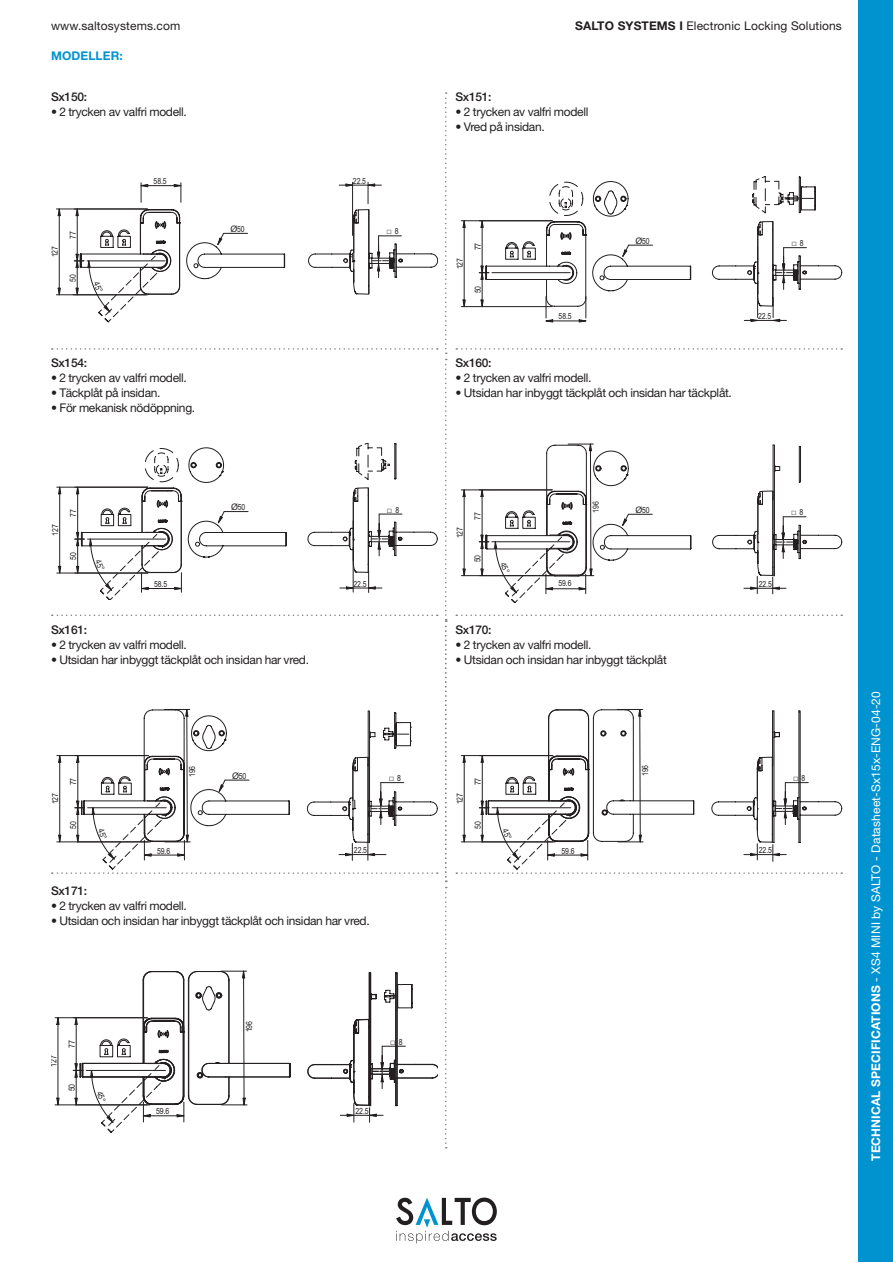
<style>
.page{position:relative;width:893px;height:1263px;background:#fff}
.page>*{position:absolute;margin:0;border:0;box-sizing:border-box;transform-origin:0 0}
.t1{font:12px "Helvetica Neue LT Std";letter-spacing:-.025em;color:#231f20}
.t2{font:12px "Helvetica Neue LT Std";letter-spacing:.01em;color:#fff}
.t3{font:12px "Helvetica Neue LT Std";letter-spacing:.01em;color:#231f20}
.t4{font:500 12px "Helvetica Neue LT Std";letter-spacing:-.025em;color:#231f20}
.Small_Headline{font:700 12px "Helvetica Neue LT Std";letter-spacing:.01em;color:#0093d0}
.t5{font:9.15px "Arial";color:#231f20}
.t6{font:9px "Arial";color:#231f20}
.t7{font:8.55px "Arial Narrow";letter-spacing:-.01em;color:#231f20}
.t8{font:8.4px "Arial Narrow";letter-spacing:-.01em;color:#231f20}
.s1{font-weight:700}
.s2{font-family:"Arial";font-size:9px}
.s3{font-family:"Arial Narrow";font-size:8.4px}
.s4{font-family:"Arial Narrow";font-size:8.55px}
</style>
<div class="page">
<hr style="left:0;top:1px;width:1px;height:1261px;background:#0093d0">
<div style="left:859px;top:1px;width:34px;height:1261px;background:#0093d0"></div>
<svg style="left:396px;top:1197px;width:101px;height:46px"></svg>
<svg style="left:445px;top:92px;width:2px;height:1056px"></svg>
<svg style="left:456px;top:348px;width:386px;height:2px"></svg>
<svg style="left:456px;top:614px;width:386px;height:2px"></svg>
<svg style="left:52px;top:348px;width:386px;height:2px"></svg>
<svg style="left:52px;top:614px;width:386px;height:2px"></svg>
<hr style="left:56px;top:209px;width:91px;height:1px;background:#231f20">
<hr style="left:56px;top:294px;width:91px;height:1px;background:#231f20">
<hr style="left:461px;top:220px;width:91px;height:1px;background:#231f20">
<hr style="left:461px;top:306px;width:91px;height:1px;background:#231f20">
<svg style="left:463px;top:176px;width:379px;height:146px"></svg>
<hr style="left:57px;top:487px;width:91px;height:1px;background:#231f20">
<hr style="left:57px;top:573px;width:91px;height:1px;background:#231f20">
<hr style="left:461px;top:490px;width:91px;height:1px;background:#231f20">
<hr style="left:461px;top:575px;width:91px;height:1px;background:#231f20">
<hr style="left:55px;top:1017px;width:92px;height:1px;background:#231f20">
<hr style="left:55px;top:1104px;width:92px;height:1px;background:#231f20">
<svg style="left:58px;top:182px;width:379px;height:140px"></svg>
<svg style="left:58px;top:444px;width:379px;height:155px"></svg>
<svg style="left:463px;top:443px;width:379px;height:160px"></svg>
<svg style="left:52px;top:709px;width:386px;height:165px"></svg>
<svg style="left:456px;top:709px;width:386px;height:165px"></svg>
<svg style="left:56px;top:971px;width:381px;height:162px"></svg>
<p class="t3" style="left:51px;top:18px;width:131px">www.saltosystems.com</p>
<p class="t3" style="left:575px;top:19px;width:268px"><span class="s1">SALTO SYSTEMS I</span> Electronic Locking Solutions</p>
<p class="Small_Headline" style="left:51px;top:48px;width:73px">MODELLER:</p>
<p class="t4" style="left:51px;top:89px;width:38px">Sx150:</p>
<p class="t1" style="left:51px;top:104px;width:137px">• 2 trycken av valfri modell.</p>
<p class="t8" style="left:49px;top:257px;width:13px;rotate:-90deg">127</p>
<p class="t8" style="left:67px;top:239px;width:9px;rotate:-90deg">77</p>
<p class="t8" style="left:67px;top:281px;width:9px;rotate:-90deg">50</p>
<p class="t8" style="left:154px;top:175px;width:15px">58.5</p>
<p class="t4" style="left:51px;top:356px;width:38px">Sx154:</p>
<p class="t1" style="left:51px;top:371px;width:137px">• 2 trycken av valfri modell.</p>
<p class="t1" style="left:51px;top:386px;width:111px">• Täckplåt på insidan.</p>
<p class="t1" style="left:51px;top:401px;width:146px">• För mekanisk nödöppning.</p>
<p class="t8" style="left:353px;top:175px;width:15px">22.5</p>
<p class="t8" style="left:231px;top:223px;width:16px"><span class="s2">Ø</span>50</p>
<p class="t6" style="left:386px;top:225px;width:14px">□ <span class="s3">8</span></p>
<p class="t4" style="left:455px;top:89px;width:38px">Sx151:</p>
<p class="t1" style="left:455px;top:104px;width:134px">• 2 trycken av valfri modell</p>
<p class="t1" style="left:455px;top:119px;width:91px">• Vred på insidan.</p>
<p class="t8" style="left:454px;top:269px;width:13px;rotate:-90deg">127</p>
<p class="t8" style="left:472px;top:250px;width:9px;rotate:-90deg">77</p>
<p class="t8" style="left:472px;top:293px;width:9px;rotate:-90deg">50</p>
<p class="t8" style="left:559px;top:310px;width:15px">58.5</p>
<p class="t8" style="left:636px;top:235px;width:16px"><span class="s2">Ø</span>50</p>
<p class="t6" style="left:791px;top:237px;width:14px">□ <span class="s3">8</span></p>
<p class="t8" style="left:758px;top:310px;width:15px">22.5</p>
<p class="t4" style="left:455px;top:356px;width:38px">Sx160:</p>
<p class="t1" style="left:455px;top:371px;width:137px">• 2 trycken av valfri modell.</p>
<p class="t1" style="left:455px;top:386px;width:278px">• Utsidan har inbyggt täckplåt och insidan har täckplåt.</p>
<p class="t8" style="left:49px;top:536px;width:13px;rotate:-90deg">127</p>
<p class="t8" style="left:67px;top:517px;width:9px;rotate:-90deg">77</p>
<p class="t8" style="left:67px;top:560px;width:9px;rotate:-90deg">50</p>
<p class="t8" style="left:154px;top:578px;width:15px">58.5</p>
<p class="t8" style="left:231px;top:501px;width:16px"><span class="s2">Ø</span>50</p>
<p class="t6" style="left:387px;top:504px;width:14px">□ <span class="s3">8</span></p>
<p class="t8" style="left:354px;top:577px;width:15px">22.5</p>
<p class="t4" style="left:51px;top:622px;width:38px">Sx161:</p>
<p class="t1" style="left:51px;top:637px;width:137px">• 2 trycken av valfri modell.</p>
<p class="t1" style="left:51px;top:652px;width:260px">• Utsidan har inbyggt täckplåt och insidan har vred.</p>
<p class="t8" style="left:49px;top:804px;width:13px;rotate:-90deg">127</p>
<p class="t8" style="left:67px;top:785px;width:9px;rotate:-90deg">77</p>
<p class="t8" style="left:67px;top:828px;width:9px;rotate:-90deg">50</p>
<p class="t8" style="left:186px;top:777px;width:13px;rotate:-90deg">196</p>
<p class="t8" style="left:157px;top:844px;width:15px">59.6</p>
<p class="t8" style="left:232px;top:769px;width:16px"><span class="s2">Ø</span>50</p>
<p class="t6" style="left:389px;top:772px;width:14px">□ <span class="s3">8</span></p>
<p class="t8" style="left:354px;top:844px;width:15px">22.5</p>
<p class="t4" style="left:51px;top:884px;width:38px">Sx171:</p>
<p class="t1" style="left:51px;top:899px;width:137px">• 2 trycken av valfri modell.</p>
<p class="t1" style="left:51px;top:914px;width:320px">• Utsidan och insidan har inbyggt täckplåt och insidan har vred.</p>
<p class="t7" style="left:47px;top:1067px;width:13px;rotate:-90deg">127</p>
<p class="t7" style="left:65px;top:1048px;width:9px;rotate:-90deg">77</p>
<p class="t7" style="left:65px;top:1091px;width:9px;rotate:-90deg">50</p>
<p class="t7" style="left:156px;top:1105px;width:15px">59.6</p>
<p class="t7" style="left:243px;top:1032px;width:13px;rotate:-90deg">196</p>
<p class="t5" style="left:390px;top:1035px;width:14px">□ <span class="s4">8</span></p>
<p class="t7" style="left:355px;top:1104px;width:15px">22.5</p>
<p class="t8" style="left:454px;top:538px;width:13px;rotate:-90deg">127</p>
<p class="t8" style="left:471px;top:519px;width:9px;rotate:-90deg">77</p>
<p class="t8" style="left:471px;top:562px;width:9px;rotate:-90deg">50</p>
<p class="t8" style="left:590px;top:513px;width:13px;rotate:-90deg">196</p>
<p class="t8" style="left:558px;top:577px;width:15px">59.6</p>
<p class="t8" style="left:635px;top:504px;width:16px"><span class="s2">Ø</span>50</p>
<p class="t6" style="left:791px;top:506px;width:14px">□ <span class="s3">8</span></p>
<p class="t8" style="left:759px;top:578px;width:15px">22.5</p>
<p class="t4" style="left:455px;top:622px;width:38px">Sx170:</p>
<p class="t1" style="left:455px;top:637px;width:137px">• 2 trycken av valfri modell.</p>
<p class="t1" style="left:455px;top:652px;width:213px">• Utsidan och insidan har inbyggt täckplåt</p>
<p class="t8" style="left:454px;top:804px;width:13px;rotate:-90deg">127</p>
<p class="t8" style="left:472px;top:785px;width:9px;rotate:-90deg">77</p>
<p class="t8" style="left:472px;top:828px;width:9px;rotate:-90deg">50</p>
<p class="t8" style="left:561px;top:844px;width:15px">59.6</p>
<p class="t8" style="left:639px;top:776px;width:13px;rotate:-90deg">196</p>
<p class="t6" style="left:793px;top:772px;width:14px">□ <span class="s3">8</span></p>
<p class="t8" style="left:759px;top:844px;width:15px">22.5</p>
<p class="t2" style="left:869px;top:1161px;width:471px;rotate:-90deg"><span class="s1">TECHNICAL SPECIFICATIONS</span> - XS4 MINI by SALTO - Datasheet-Sx15x-ENG-04-20</p>
</div>
